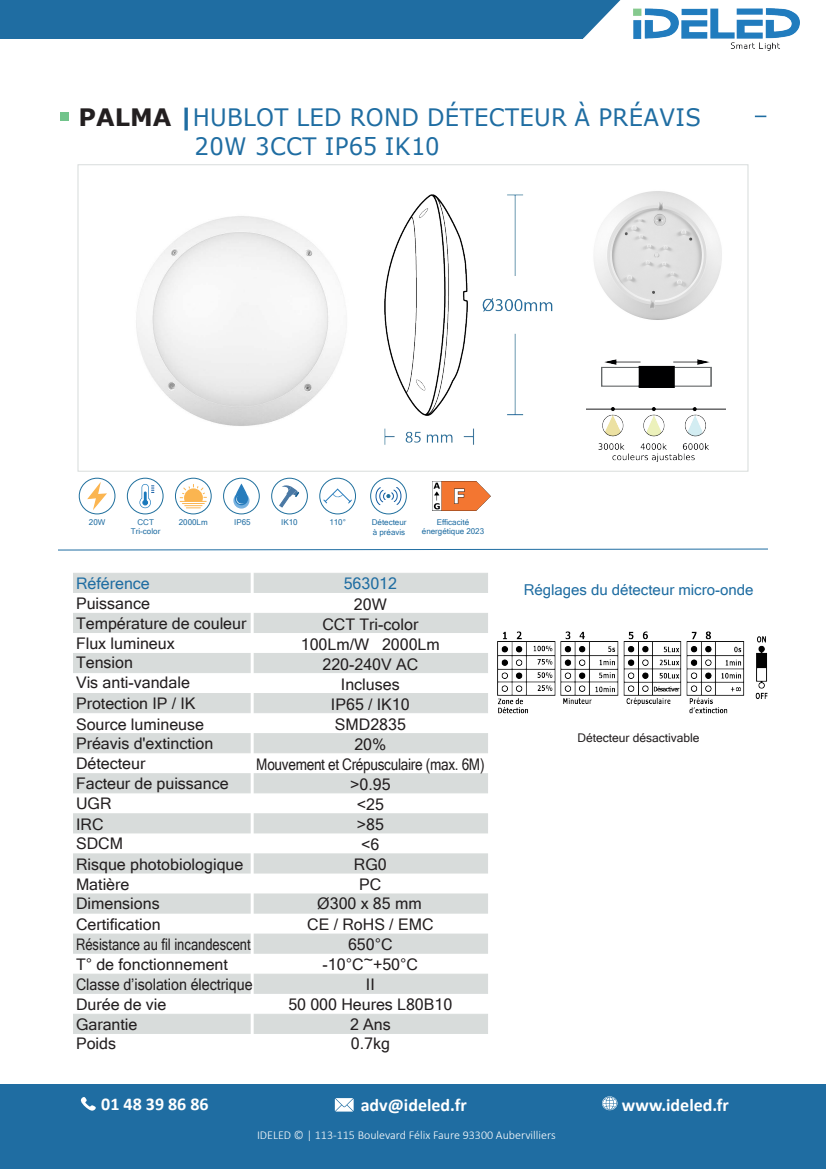
<style>
.page{position:relative;width:826px;height:1169px;background:#fff}
.page>*{position:absolute;margin:0;border:0;box-sizing:border-box;transform-origin:0 0}
.t1{font:24px/28.8px "Verdana";letter-spacing:.015em;color:#1f6da2;scale:.95 1}
.t2{font:700 18px "Calibri";color:#fff}
.t3{font:16px/20px "Microsoft Sans Serif";color:#231f20}
.t4{font:16px/20px "Microsoft Sans Serif";color:#231f20;scale:.89 1}
.t5{font:16px "Microsoft Sans Serif";color:#1f6da2}
.t6{font:15px "Microsoft Sans Serif";color:#1f6da2}
.t7{font:300 12px "Calibri";color:#fff}
.t8{font:12px "Microsoft Sans Serif";color:#231f20}
.t9{font:8px/9.6px "Microsoft Sans Serif";color:#1f6da2;text-align:center}
.s1{font-weight:700;color:#231f20}
.s2{font-weight:700}
</style>
<div class="page">
<div style="left:73px;top:974px;width:415px;height:20px;background:#d8dcdb"></div>
<div style="left:73px;top:1014px;width:415px;height:20px;background:#d8dcdb"></div>
<div style="left:73px;top:934px;width:415px;height:20px;background:#d8dcdb"></div>
<div style="left:0;top:0;width:583px;height:38px;background:#1f6da2"></div>
<svg style="left:583px;top:0;width:37px;height:38px"></svg>
<img style="left:633px;top:8px;width:167px;height:42px">
<div style="left:0;top:1084px;width:826px;height:85px;background:#1f6da2"></div>
<svg style="left:335px;top:1098px;width:19px;height:14px"></svg>
<svg style="left:602px;top:1096px;width:15px;height:14px"></svg>
<svg style="left:80px;top:1097px;width:16px;height:14px"></svg>
<div style="left:60px;top:112px;width:9px;height:9px;background:#71c48b"></div>
<svg style="left:58px;top:548px;width:710px;height:3px"></svg>
<div style="left:73px;top:573px;width:415px;height:20px;background:#d8dcdb"></div>
<div style="left:73px;top:613px;width:415px;height:20px;background:#d8dcdb"></div>
<div style="left:73px;top:653px;width:415px;height:20px;background:#d8dcdb"></div>
<div style="left:73px;top:693px;width:415px;height:20px;background:#d8dcdb"></div>
<div style="left:73px;top:733px;width:415px;height:20px;background:#d8dcdb"></div>
<div style="left:73px;top:773px;width:415px;height:20px;background:#d8dcdb"></div>
<div style="left:73px;top:813px;width:415px;height:20px;background:#d8dcdb"></div>
<div style="left:73px;top:853px;width:415px;height:21px;background:#d8dcdb;border:1px solid #d8dcdb"></div>
<div style="left:73px;top:893px;width:415px;height:21px;background:#d8dcdb;border:1px solid #d8dcdb"></div>
<hr style="left:251px;top:559px;width:3px;height:521px;background:#fff">
<div style="left:79px;top:478px;width:36px;height:36px;border:1px solid #1f6f9d;border-radius:50%"></div>
<svg style="left:87px;top:482px;width:20px;height:28px"></svg>
<div style="left:127px;top:478px;width:36px;height:36px;border:1px solid #1f6f9d;border-radius:50%"></div>
<svg style="left:140px;top:484px;width:14px;height:24px"></svg>
<div style="left:175px;top:478px;width:36px;height:36px;border:1px solid #1f6f9d;border-radius:50%"></div>
<svg style="left:179px;top:484px;width:28px;height:25px"></svg>
<div style="left:223px;top:478px;width:37px;height:36px;border:1px solid #1f6f9d;border-radius:50%"></div>
<svg style="left:233px;top:484px;width:16px;height:25px"></svg>
<div style="left:271px;top:478px;width:37px;height:36px;border:1px solid #1f6f9d;border-radius:50%"></div>
<svg style="left:279px;top:485px;width:20px;height:23px"></svg>
<div style="left:320px;top:478px;width:36px;height:36px;border:1px solid #1f6f9d;border-radius:50%"></div>
<svg style="left:322px;top:488px;width:31px;height:16px"></svg>
<div style="left:370px;top:478px;width:37px;height:36px;border:1px solid #1f6f9d;border-radius:50%"></div>
<svg style="left:375px;top:487px;width:27px;height:19px"></svg>
<img style="left:601px;top:359px;width:110px;height:29px">
<img style="left:587px;top:408px;width:139px;height:53px">
<img style="left:433px;top:482px;width:58px;height:28px">
<img style="left:136px;top:216px;width:210px;height:210px">
<img style="left:594px;top:191px;width:128px;height:129px">
<img style="left:384px;top:194px;width:169px;height:251px">
<img style="left:498px;top:631px;width:269px;height:83px">
<h1 class="t1" style="left:195px;top:103px;width:534px;text-indent:-116px"><span class="s1">PALMA</span> <span class="s2">|</span>HUBLOT LED ROND DÉTECTEUR À PRÉAVIS<br>20W 3CCT IP65 IK10</h1>
<p class="t9" style="left:89px;top:517px;width:18px">20W</p>
<p class="t9" style="left:131px;top:517px;width:31px">CCT<br>Tri-color</p>
<p class="t9" style="left:179px;top:517px;width:30px">2000Lm</p>
<p class="t9" style="left:234px;top:517px;width:18px">IP65</p>
<p class="t9" style="left:281px;top:517px;width:18px">IK10</p>
<p class="t9" style="left:329px;top:517px;width:18px">110°</p>
<p class="t9" style="left:372px;top:517px;width:36px;text-align:left">Détecteur à préavis</p>
<p class="t9" style="left:422px;top:517px;width:64px">Efficacité énergétique 2023</p>
<p class="t5" style="left:344px;top:573px;width:55px">563012</p>
<p class="t3" style="left:256px;top:594px;width:230px;text-align:center">20W<br>CCT Tri-color<br>100Lm/W 2000Lm<br>220-240V AC<br>Incluses<br>IP65 / IK10<br>SMD2835<br>20%<br>Mouvement et Crépusculaire (max. 6M) &gt;0.95<br>&lt;25<br>&gt;85<br>&lt;6<br>RG0<br>PC<br>Ø300 x 85 mm<br>CE / RoHS / EMC<br>650°C<br>-10°C~+50°C<br>II<br>50 000 Heures L80B10<br>2 Ans<br>0.7kg</p>
<p class="t5" style="left:76px;top:573px;width:75px">Référence</p>
<p class="t3" style="left:76px;top:593px;width:172px">Puissance<br>Température de couleur</p>
<p class="t3" style="left:76px;top:652px;width:59px">Tension</p>
<p class="t3" style="left:76px;top:693px;width:139px">Protection IP / IK<br>Source lumineuse<br>Préavis d'extinction</p>
<p class="t3" style="left:76px;top:633px;width:100px">Flux lumineux</p>
<p class="t3" style="left:76px;top:672px;width:115px">Vis anti-vandale</p>
<p class="t3" style="left:76px;top:753px;width:71px">Détecteur</p>
<p class="t3" style="left:76px;top:773px;width:154px">Facteur de puissance</p>
<p class="t3" style="left:76px;top:793px;width:37px;line-height:20.7px">UGR<br>IRC</p>
<p class="t3" style="left:76px;top:833px;width:49px">SDCM</p>
<p class="t3" style="left:76px;top:854px;width:169px">Risque photobiologique</p>
<p class="t3" style="left:76px;top:874px;width:176px">Matière<br>Dimensions<br>Certification<br>Résistance au fil incandescent</p>
<p class="t4" style="left:76px;top:974px;width:200px">Classe d’isolation électrique<br>Durée de vie<br>Garantie</p>
<p class="t3" style="left:76px;top:954px;width:153px">T° de fonctionnement</p>
<p class="t3" style="left:76px;top:1033px;width:42px">Poids</p>
<p class="t6" style="left:524px;top:580px;width:231px">Réglages du détecteur micro-onde</p>
<p class="t8" style="left:578px;top:730px;width:124px">Détecteur désactivable</p>
<p class="t2" style="left:101px;top:1092px;width:109px">01 48 39 86 86</p>
<p class="t2" style="left:361px;top:1092px;width:108px">adv@ideled.fr</p>
<p class="t2" style="left:622px;top:1092px;width:109px">www.ideled.fr</p>
<p class="t7" style="left:257px;top:1128px;width:300px">IDELED © | 113-115 Boulevard Félix Faure 93300 Aubervilliers</p>
</div>
